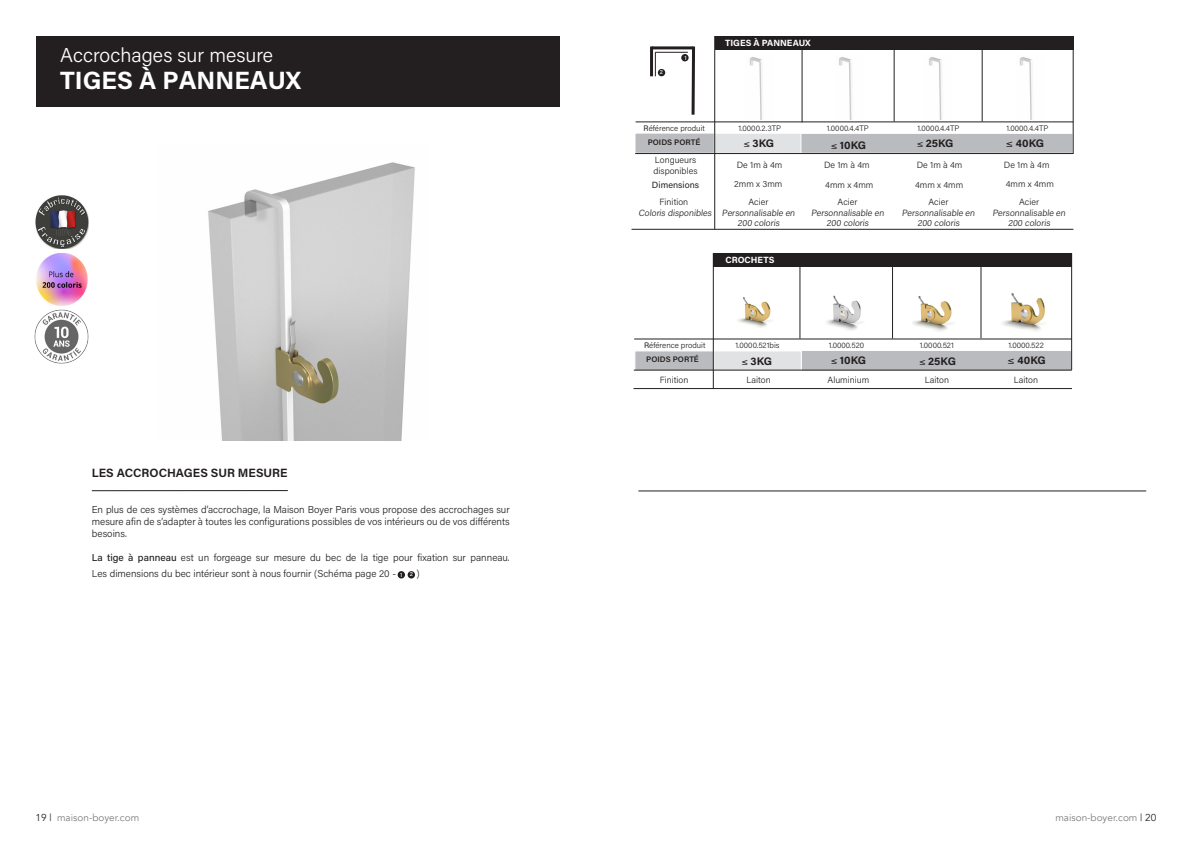
<style>
.page{position:relative;width:1191px;height:842px;background:#fff}
.page>*{position:absolute;margin:0;border:0;box-sizing:border-box;transform-origin:0 0}
.t1{font:25px "Acumin Variable Concept";letter-spacing:.04em;color:#fff}
.t2{font:20px "Acumin Variable Concept";letter-spacing:.01em;color:#fff}
.t3{font:12px "Acumin Variable Concept";letter-spacing:.03em;color:#231f20}
.t4{font:11px "Acumin Variable Concept";letter-spacing:.04em;color:#231f20}
.t5{font:10px/12px "Acumin Variable Concept";letter-spacing:.01em;color:#231f20;text-align:justify}
.t6{font:10px "Avenir";color:#7c7e81}
.t7{font:9px "Acumin Variable Concept";letter-spacing:.01em;color:#231f20}
.t8{font:9px "Acumin Variable Concept";letter-spacing:.035em;color:#fff}
.t9{font:8px "Acumin Variable Concept";letter-spacing:.01em;color:#231f20}
.t10{font:8px "Acumin Variable Concept";letter-spacing:.035em;color:#231f20}
.t11{font:6px "Acumin Variable Concept";color:#fff}
.s1{font-size:26px}
.s2{color:#231f20}
</style>
<div class="page">
<div style="left:714px;top:36px;width:359px;height:14px;background:#231f20"></div>
<hr style="left:635px;top:122px;width:438px;height:1px;background:#231f20">
<div style="left:713px;top:133px;width:89px;height:21px;background:#e1e2e4;border:1px solid #fff"></div>
<hr style="left:631px;top:229px;width:442px;height:1px;background:#231f20">
<div style="left:634px;top:133px;width:81px;height:21px;background:#babbbe;border:1px solid #fff"></div>
<hr style="left:714px;top:36px;width:1px;height:193px;background:#231f20">
<div style="left:800px;top:133px;width:273px;height:21px;background:#babbbe;border:1px solid #fff"></div>
<hr style="left:802px;top:50px;width:1px;height:72px;background:#231f20">
<hr style="left:894px;top:49px;width:1px;height:72px;background:#231f20">
<hr style="left:982px;top:49px;width:1px;height:72px;background:#231f20">
<hr style="left:635px;top:153px;width:438px;height:1px;background:#231f20">
<hr style="left:1073px;top:36px;width:1px;height:118px;background:#231f20">
<div style="left:36px;top:36px;width:523px;height:71px;background:#231f20"></div>
<div style="left:713px;top:253px;width:359px;height:14px;background:#231f20"></div>
<hr style="left:634px;top:339px;width:438px;height:1px;background:#231f20">
<hr style="left:633px;top:388px;width:439px;height:1px;background:#231f20">
<div style="left:634px;top:350px;width:80px;height:21px;background:#babbbe;border:1px solid #fff"></div>
<hr style="left:892px;top:267px;width:1px;height:72px;background:#231f20">
<hr style="left:799px;top:266px;width:1px;height:73px;background:#231f20">
<div style="left:800px;top:350px;width:272px;height:21px;background:#babbbe;border:1px solid #fff"></div>
<hr style="left:980px;top:267px;width:1px;height:71px;background:#231f20">
<hr style="left:651px;top:46px;width:42px;height:3px;background:#231f20">
<svg style="left:690px;top:46px;width:6px;height:69px"></svg>
<hr style="left:650px;top:47px;width:3px;height:29px;background:#231f20">
<hr style="left:655px;top:52px;width:33px;height:1px;background:#231f20">
<svg style="left:655px;top:52px;width:1px;height:24px"></svg>
<hr style="left:92px;top:490px;width:196px;height:1px;background:#231f20">
<hr style="left:1071px;top:253px;width:1px;height:117px;background:#231f20">
<img style="left:35px;top:309px;width:54px;height:54px">
<img style="left:35px;top:195px;width:53px;height:53px">
<div style="left:681px;top:54px;width:7px;height:7px;background:#231f20;border-radius:4px"></div>
<div style="left:658px;top:69px;width:7px;height:7px;background:#231f20;border-radius:4px"></div>
<div style="left:397px;top:571px;width:8px;height:7px;background:#231f20;border-radius:4px"></div>
<div style="left:407px;top:571px;width:8px;height:7px;background:#231f20;border-radius:4px"></div>
<hr style="left:638px;top:491px;width:508px;height:1px;background:#231f20">
<img style="left:1002px;top:293px;width:43px;height:38px">
<img style="left:912px;top:296px;width:42px;height:36px">
<img style="left:827px;top:295px;width:36px;height:36px">
<div style="left:713px;top:350px;width:88px;height:21px;background:#e1e2e4;border:1px solid #fff"></div>
<hr style="left:634px;top:370px;width:437px;height:1px;background:#231f20">
<hr style="left:713px;top:253px;width:1px;height:136px;background:#231f20">
<img style="left:738px;top:297px;width:35px;height:31px">
<img style="left:36px;top:253px;width:52px;height:53px">
<img style="left:749px;top:57px;width:13px;height:62px">
<img style="left:839px;top:57px;width:13px;height:62px">
<img style="left:929px;top:57px;width:13px;height:62px">
<img style="left:1019px;top:57px;width:13px;height:62px">
<img style="left:208px;top:162px;width:207px;height:278px">
<p class="t2" style="left:60px;top:41px;width:214px">Accrochages sur mesure</p>
<p class="t1" style="left:60px;top:63px;width:241px">TIGES À P<span class="s1">A</span>NNE<span class="s1">A</span>UX</p>
<p class="t3" style="left:92px;top:465px;width:197px">LES ACCROCHAGES SUR MESURE</p>
<p class="t5" style="left:92px;top:504px;width:419px">En plus de ces systèmes d’accrochage, la Maison Boyer Paris vous propose des accrochages sur mesure afin de s’adapter à toutes les configurations possibles de vos intérieurs ou de vos différents besoins.</p>
<p class="t5" style="left:92px;top:552px;width:419px">La tige à panneau est un forgeage sur mesure du bec de la tige pour fixation sur panneau.</p>
<p class="t5" style="left:92px;top:567px;width:306px">Les dimensions du bec intérieur sont à nous fournir (Schéma page 20 -</p>
<p class="t5" style="left:417px;top:567px;width:5px">)</p>
<p class="t11" style="left:400px;top:571px;width:4px">1</p>
<p class="t11" style="left:410px;top:570px;width:5px">2</p>
<p class="t11" style="left:660px;top:68px;width:5px">2</p>
<p class="t11" style="left:684px;top:54px;width:4px">1</p>
<p class="t8" style="left:725px;top:36px;width:87px">TIGES À PANNEAUX</p>
<p class="t9" style="left:643px;top:123px;width:63px">Référence produit</p>
<p class="t9" style="left:738px;top:123px;width:44px">1.0000.2.3TP</p>
<p class="t9" style="left:917px;top:123px;width:43px">1.0000.4.4TP</p>
<p class="t9" style="left:1006px;top:123px;width:43px">1.0000.4.4TP</p>
<p class="t9" style="left:827px;top:123px;width:43px">1.0000.4.4TP</p>
<p class="t10" style="left:647px;top:137px;width:54px">POIDS PORTÉ</p>
<p class="t4" style="left:744px;top:135px;width:31px">≤ 3KG</p>
<p class="t7" style="left:655px;top:154px;width:43px">Longueurs</p>
<p class="t7" style="left:653px;top:164px;width:45px">disponibles</p>
<p class="t7" style="left:659px;top:195px;width:30px">Finition</p>
<p class="t7" style="left:638px;top:206px;width:76px">Coloris disponibles</p>
<p class="t7" style="left:652px;top:179px;width:48px">Dimensions</p>
<p class="t7" style="left:737px;top:159px;width:47px">De 1m à 4m</p>
<p class="t7" style="left:734px;top:178px;width:50px">2mm x 3mm</p>
<p class="t7" style="left:748px;top:195px;width:21px">Acier</p>
<p class="t7" style="left:722px;top:206px;width:76px">Personnalisable en</p>
<p class="t7" style="left:737px;top:217px;width:45px">200 coloris</p>
<p class="t4" style="left:831px;top:137px;width:36px">≤ 10KG</p>
<p class="t4" style="left:917px;top:136px;width:37px">≤ 25KG</p>
<p class="t4" style="left:1006px;top:136px;width:39px">≤ 40KG</p>
<p class="t7" style="left:916px;top:159px;width:47px">De 1m à 4m</p>
<p class="t7" style="left:1004px;top:159px;width:47px">De 1m à 4m</p>
<p class="t7" style="left:824px;top:159px;width:47px">De 1m à 4m</p>
<p class="t7" style="left:825px;top:179px;width:50px">4mm x 4mm</p>
<p class="t7" style="left:915px;top:179px;width:50px">4mm x 4mm</p>
<p class="t7" style="left:1005px;top:178px;width:50px">4mm x 4mm</p>
<p class="t7" style="left:837px;top:195px;width:21px">Acier</p>
<p class="t7" style="left:811px;top:206px;width:76px">Personnalisable en</p>
<p class="t7" style="left:826px;top:217px;width:45px">200 coloris</p>
<p class="t7" style="left:928px;top:195px;width:21px">Acier</p>
<p class="t7" style="left:902px;top:206px;width:76px">Personnalisable en</p>
<p class="t7" style="left:917px;top:217px;width:45px">200 coloris</p>
<p class="t7" style="left:1019px;top:195px;width:21px">Acier</p>
<p class="t7" style="left:992px;top:206px;width:76px">Personnalisable en</p>
<p class="t7" style="left:1008px;top:217px;width:45px">200 coloris</p>
<p class="t8" style="left:725px;top:254px;width:50px">CROCHETS</p>
<p class="t9" style="left:644px;top:339px;width:63px">Référence produit</p>
<p class="t10" style="left:646px;top:354px;width:54px">POIDS PORTÉ</p>
<p class="t7" style="left:659px;top:373px;width:30px">Finition</p>
<p class="t7" style="left:827px;top:373px;width:43px">Aluminium</p>
<p class="t7" style="left:924px;top:374px;width:26px">Laiton</p>
<p class="t7" style="left:1013px;top:373px;width:26px">Laiton</p>
<p class="t9" style="left:735px;top:339px;width:45px">1.0000.521bis</p>
<p class="t9" style="left:828px;top:339px;width:37px">1.0000.520</p>
<p class="t9" style="left:920px;top:339px;width:35px">1.0000.521</p>
<p class="t9" style="left:1008px;top:339px;width:37px">1.0000.522</p>
<p class="t4" style="left:831px;top:353px;width:36px">≤ 10KG</p>
<p class="t4" style="left:919px;top:353px;width:37px">≤ 25KG</p>
<p class="t4" style="left:1008px;top:353px;width:39px">≤ 40KG</p>
<p class="t4" style="left:742px;top:353px;width:31px">≤ 3KG</p>
<p class="t7" style="left:746px;top:374px;width:26px">Laiton</p>
<p class="t6" style="left:35px;top:811px;width:105px"><span class="s2">19 |</span> maison-boyer.com</p>
<p class="t6" style="left:1055px;top:811px;width:102px">maison-boyer.com <span class="s2">| 20</span></p>
</div>
